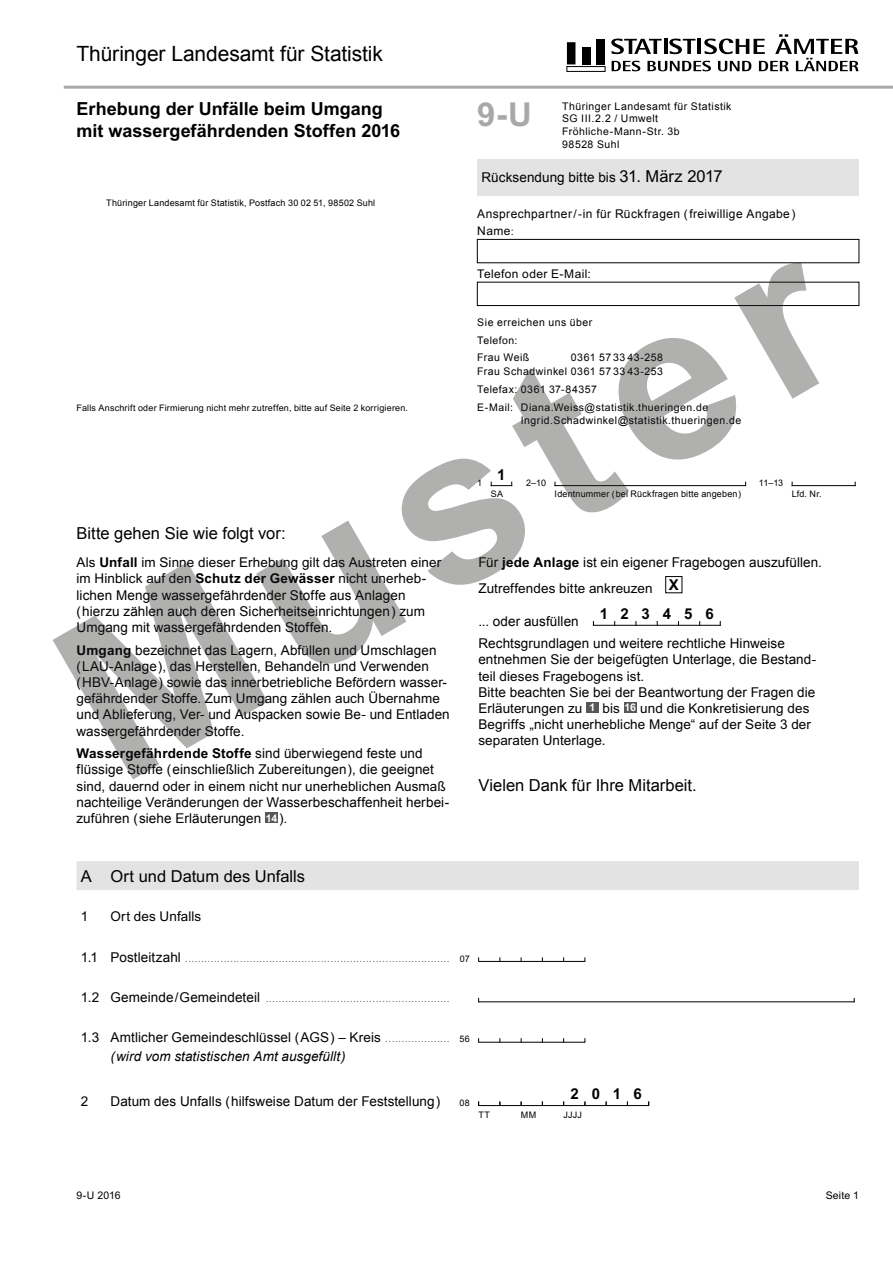
<style>
.page{position:relative;width:893px;height:1263px;background:#fff}
.page>*{position:absolute;margin:0;border:0;box-sizing:border-box;transform-origin:0 0}
.t1{font:700 225px "Arial";color:#1d1d1b}
.t2{font:33px "Arial Bold MT2";color:#a8a8a7}
.t3{font:21px "Arial MT2";letter-spacing:-.005em;color:#000}
.t4{font:18px/21.6px "Arial Bold MT2";color:#000}
.t5{font:16.5px "Arial MT2";color:#000}
.t6{font:16.5px "Arial";letter-spacing:-.005em;color:#000}
.t7{font:15px "Arial Bold MT2";letter-spacing:.855em;color:#000}
.t8{font:13.5px/16.2px "Arial MT2";letter-spacing:.005em;color:#000}
.t9{font:13.5px/16.2px "Arial";letter-spacing:.005em;color:#000}
.t10{font:13.5px "Arial Bold MT2";letter-spacing:.01em;color:#000}
.t11{font:italic 13.5px "Arial";letter-spacing:.01em;color:#000}
.t12{font:12px "Arial MT2";letter-spacing:.03em;color:#000}
.t13{font:12px "Arial";letter-spacing:.03em;color:#000}
.t14{font:10.5px/12.6px "Arial MT2";letter-spacing:.045em;color:#000}
.t15{font:10.5px "Arial";color:#706f6f}
.t16{font:10.5px "Arial";letter-spacing:.045em;color:#000}
.t17{font:9px "Arial";letter-spacing:.02em;color:#000}
.t18{font:9px "Arial MT2";letter-spacing:.02em;color:#000}
.s1{font-size:10.5px}
.s2{font-family:"Arial Bold MT2"}
.s3{font-family:"Arial"}
.s4{font-family:"Arial MT2"}
.s5{font-family:"Arial Bold MT2";font-size:10.5px;color:#fff}
.s6{font-size:13.5px;color:#000}
.s7{font-family:"Arial MT2";font-size:13.5px;color:#000}
.s8{font-size:9px;color:#000}
.s9{font-family:"Arial";font-size:10.5px;color:#706f6f}
.s10{font-size:9px}
</style>
<div class="page">
<div style="left:477px;top:239px;width:382px;height:24px;border:1px solid #000"></div>
<div style="left:477px;top:282px;width:382px;height:24px;border:1px solid #000"></div>
<div style="left:477px;top:159px;width:382px;height:37px;background:#e3e3e3"></div>
<svg style="left:491px;top:482px;width:21px;height:4px"></svg>
<hr style="left:555px;top:485px;width:191px;height:1px;background:#000">
<hr style="left:792px;top:485px;width:63px;height:1px;background:#000">
<div style="left:567px;top:66px;width:38px;height:5px;border:1px solid #000"></div>
<div style="left:596px;top:39px;width:9px;height:25px;background:#000"></div>
<div style="left:567px;top:42px;width:8px;height:22px;background:#000"></div>
<div style="left:582px;top:47px;width:8px;height:17px;background:#000"></div>
<svg style="left:611px;top:34px;width:247px;height:37px"></svg>
<div style="left:265px;top:812px;width:13px;height:11px;background:#575756"></div>
<div style="left:665px;top:576px;width:17px;height:17px;border:1px solid #000"></div>
<hr style="left:593px;top:625px;width:127px;height:1px;background:#000">
<div style="left:586px;top:702px;width:13px;height:11px;background:#575756"></div>
<div style="left:624px;top:702px;width:12px;height:11px;background:#575756"></div>
<div style="left:77px;top:861px;width:782px;height:29px;background:#e3e3e3"></div>
<hr style="left:478px;top:961px;width:107px;height:1px;background:#000">
<hr style="left:479px;top:1001px;width:375px;height:1px;background:#000">
<hr style="left:478px;top:1042px;width:107px;height:1px;background:#000">
<hr style="left:478px;top:1105px;width:171px;height:1px;background:#000">
<hr style="left:64px;top:86px;width:829px;height:3px;background:#a8a8a7">
<h3 class="t3" style="left:77px;top:40px;width:308px">Thüringer Landesamt für Statistik</h3>
<h3 class="t4" style="left:77px;top:99px;width:325px">Erhebung der Unfälle beim Umgang mit wassergefährdenden Stoffen 2016</h3>
<p class="t14" style="left:562px;top:100px;width:171px">Thüringer Landesamt für Statistik<br>SG III.2.2 / Umwelt</p>
<p class="t16" style="left:562px;top:124px;width:119px">Fröhliche-Mann-Str. 3b</p>
<p class="t14" style="left:562px;top:138px;width:59px">98528 Suhl</p>
<p class="t6" style="left:620px;top:166px;width:104px">31. März 2017</p>
<h2 class="t2" style="left:477px;top:92px;width:56px">9-U</h2>
<p class="t8" style="left:482px;top:170px;width:136px">Rücksendung bitte bis</p>
<p class="t18" style="left:106px;top:197px;width:270px">Thüringer Landesamt für Statistik, Postfach 30 02 51, 98502 Suhl</p>
<p class="t12" style="left:477px;top:206px;width:320px">Ansprechpartner / -in für Rückfragen ( freiwillige Angabe )</p>
<p class="t13" style="left:477px;top:223px;width:38px">Name<span class="s1">:</span></p>
<p class="t13" style="left:477px;top:266px;width:115px">Telefon oder E-Mail:</p>
<h1 class="t1" style="left:5px;top:589px;width:852px;rotate:-30deg">Muster</h1>
<p class="t14" style="left:477px;top:316px;width:116px">Sie erreichen uns über</p>
<p class="t16" style="left:477px;top:333px;width:42px">Telefon:</p>
<p class="t14" style="left:477px;top:352px;width:53px">Frau Weiß</p>
<p class="t14" style="left:477px;top:351px;width:187px;line-height:13.5px;text-align:right">0361 57 33 43-258<br>Frau Schadwinkel 0361 57 33 43-253</p>
<p class="t14" style="left:477px;top:383px;width:121px">Telefax: 0361 37-84357</p>
<p class="t16" style="left:477px;top:400px;width:232px">E-Mail: Diana.Weiss@statistik.thueringen.de</p>
<p class="t14" style="left:521px;top:414px;width:222px">Ingrid.Schadwinkel@statistik.thueringen.de</p>
<p class="t17" style="left:77px;top:401px;width:333px">Falls Anschrift oder Firmierung nicht mehr zutreffen, bitte auf Seite 2 korrigieren.</p>
<p class="t7" style="left:497px;top:464px;width:10px">1</p>
<p class="t17" style="left:477px;top:477px;width:7px">1</p>
<p class="t17" style="left:526px;top:477px;width:22px">2–10</p>
<p class="t17" style="left:759px;top:477px;width:26px">11–13</p>
<p class="t17" style="left:491px;top:488px;width:14px">SA</p>
<p class="t18" style="left:555px;top:488px;width:188px">Identnummer ( bei Rückfragen bitte angeben )</p>
<p class="t17" style="left:792px;top:488px;width:31px">Lfd. Nr.</p>
<p class="t5" style="left:77px;top:523px;width:211px">Bitte gehen Sie wie folgt vor:</p>
<p class="t9" style="left:77px;top:554px;width:366px">Als <span class="s2">Unfall</span> im Sinne dieser Erhebung gilt das Austreten einer im Hinblick auf den <span class="s2">Schutz der Gewässer</span> nicht unerheb-</p>
<p class="t8" style="left:77px;top:587px;width:350px">lichen Menge wassergefährdender Stoffe aus Anlagen<br>( hierzu zählen auch deren Sicherheitseinrichtungen ) zum<br>Umgang mit wassergefährdenden Stoffen.</p>
<p class="t8" style="left:77px;top:642px;width:372px"><span class="s2">Umgang</span> bezeichnet das Lagern, Abfüllen und Umschlagen<br>( LAU-Anlage ), das Herstellen, Behandeln und Verwenden<br>( HBV-Anlage ) sowie das innerbetriebliche Befördern wasser<span class="s3">-</span></p>
<p class="t9" style="left:77px;top:690px;width:365px">gefährdender Stoffe. Zum Umgang zählen auch Übernahme</p>
<p class="t8" style="left:77px;top:707px;width:375px">und Ablieferung, Ver- und Auspacken sowie Be- und Entladen wassergefährdender Stoffe.</p>
<p class="t10" style="left:77px;top:744px;width:348px">Wassergefährdende Stoffe <span class="s4">sind überwiegend feste und</span></p>
<p class="t8" style="left:77px;top:762px;width:359px">flüssige Stoffe ( einschließlich Zubereitungen ), die geeignet</p>
<p class="t9" style="left:77px;top:778px;width:371px">sind, dauernd oder in einem nicht nur unerheblichen Ausmaß</p>
<p class="t8" style="left:77px;top:794px;width:374px">nachteilige Veränderungen der Wasserbeschaffenheit herbei&shy;zuführen ( siehe Erläuterungen <span class="s5">14</span> ).</p>
<p class="t8" style="left:478px;top:554px;width:345px">Für <span class="s2">jede Anlage</span> ist ein eigener Fragebogen auszufüllen.</p>
<p class="t9" style="left:478px;top:580px;width:202px">Zutreffendes bitte ankreuzen <sup>X</sup></p>
<p class="t8" style="left:478px;top:613px;width:102px">... oder ausfüllen</p>
<p class="t7" style="left:600px;top:604px;width:116px">123456</p>
<p class="t8" style="left:478px;top:635px;width:339px">Rechtsgrundlagen und weitere rechtliche Hinweise entnehmen Sie der beigefügten Unterlage, die Bestand-</p>
<p class="t9" style="left:478px;top:668px;width:167px">teil dieses Fragebogens ist.</p>
<p class="t8" style="left:478px;top:684px;width:339px">Bitte beachten Sie bei der Beantwortung der Fragen die</p>
<p class="t9" style="left:478px;top:700px;width:334px">Erläuterungen zu <span class="s5">1</span> bis <span class="s5">16</span> und die Konkretisierung des<br>Begriffs „nicht unerhebliche Menge“ auf der Seite 3 der separaten Unterlage.</p>
<p class="t5" style="left:478px;top:774px;width:220px">Vielen Dank für Ihre Mitarbeit.</p>
<p class="t6" style="left:81px;top:865px;width:226px">A Ort und Datum des Unfalls</p>
<p class="t9" style="left:81px;top:908px;width:9px">1</p>
<p class="t9" style="left:111px;top:908px;width:92px">Ort des Unfalls</p>
<p class="t15" style="left:81px;top:951px;width:391px"><span class="s6">1.1</span> <span class="s7">Postleitzahl</span> .................................................................................. <span class="s8">07</span></p>
<p class="t15" style="left:81px;top:991px;width:370px"><span class="s6">1.2</span> <span class="s7">Gemeinde / Gemeindeteil</span> .........................................................</p>
<p class="t8" style="left:81px;top:1030px;width:391px"><span class="s3">1.3</span> Amtlicher Gemeindeschlüssel ( AGS ) <span class="s3">– Kreis</span> <span class="s9">....................</span> <span class="s10">56</span></p>
<p class="t11" style="left:111px;top:1047px;width:237px">( wird vom statistischen Amt ausgefüllt )</p>
<p class="t9" style="left:81px;top:1093px;width:9px">2</p>
<p class="t8" style="left:111px;top:1093px;width:331px">Datum des Unfalls ( hilfsweise Datum der Feststellung )</p>
<p class="t18" style="left:460px;top:1097px;width:12px">08</p>
<p class="t7" style="left:571px;top:1084px;width:73px">2016</p>
<p class="t17" style="left:478px;top:1109px;width:13px">TT</p>
<p class="t17" style="left:521px;top:1109px;width:17px">MM</p>
<p class="t17" style="left:563px;top:1109px;width:20px">JJJJ</p>
<p class="t16" style="left:77px;top:1188px;width:46px">9-U 2016</p>
<p class="t16" style="left:826px;top:1188px;width:35px">Seite 1</p>
</div>
